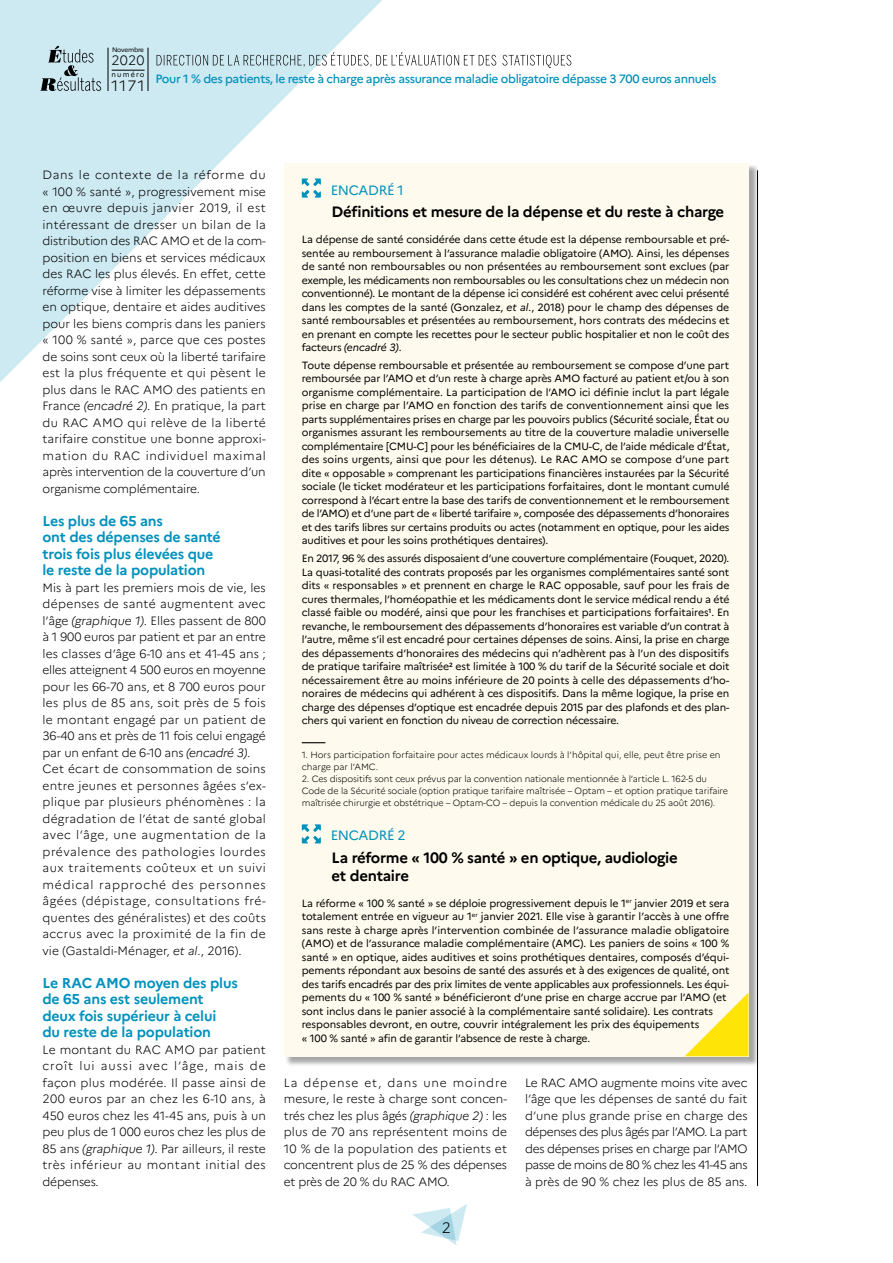
<style>
.page{position:relative;width:893px;height:1263px;background:#fff}
.page>*{position:absolute;margin:0;border:0;box-sizing:border-box;transform-origin:0 0}
.t1{font:700 15px/18px "Marianne";letter-spacing:-.02em;color:#000}
.t2{font:300 15px "Marianne";color:#000}
.t3{font:700 14.25px/16.5px "Marianne";letter-spacing:-.015em;color:#0091bc}
.t4{font:13.5px "Marianne";letter-spacing:-.025em;color:#0091bc}
.t5{font:300 13.5px "Marianne";color:#000}
.t6{font:300 12px/16.5px "Marianne";letter-spacing:.01em;color:#000;text-align:justify}
.t7{font:500 12px "Marianne";letter-spacing:-.03em;color:#0091bc}
.t8{font:10.5px/13.5px "Marianne";letter-spacing:-.015em;color:#000;text-align:justify}
.t9{font:300 9px/12px "Marianne";letter-spacing:-.01em;color:#000}
.t10{font:7.2px "Marianne";letter-spacing:.16em;color:#000}
.t11{font:6.45px "Marianne";letter-spacing:-.035em;color:#000}
.s1{font-style:italic}
</style>
<div class="page">
<svg style="left:0;top:0;width:382px;height:382px;fill:#cde9f1"></svg>
<hr style="left:108px;top:48px;width:1px;height:43px;background:#000">
<hr style="left:148px;top:48px;width:1px;height:43px;background:#000">
<svg style="left:157px;top:52px;width:414px;height:16px"></svg>
<svg style="left:40px;top:46px;width:61px;height:45px;background:#a6bcc3"></svg>
<svg style="left:412px;top:1204px;width:55px;height:41px"></svg>
<hr style="left:757px;top:170px;width:1px;height:1016px;background:#000">
<hr style="left:112px;top:70px;width:33px;height:1px;background:#000">
<div style="left:285px;top:165px;width:473px;height:901px;background:#000;opacity:.35"></div>
<div style="left:284px;top:163px;width:464px;height:893px;background:#fefbee"></div>
<svg style="left:302px;top:742px;width:23px;height:1px"></svg>
<svg style="left:302px;top:179px;width:19px;height:19px"></svg>
<svg style="left:302px;top:824px;width:19px;height:19px"></svg>
<svg style="left:685px;top:993px;width:63px;height:63px"></svg>
<p class="t11" style="left:112px;top:46px;width:33px">Novembre</p>
<p class="t5" style="left:112px;top:52px;width:34px">2020</p>
<p class="t10" style="left:112px;top:70px;width:34px">numéro</p>
<h1 class="t2" style="left:112px;top:76px;width:34px">1171</h1>
<p class="t7" style="left:156px;top:71px;width:562px">Pour 1 % des patients, le reste à charge après assurance maladie obligatoire dépasse 3 700 euros annuels</p>
<p class="t6" style="left:43px;top:167px;width:225px">Dans le contexte de la réforme du « 100 % santé », progressivement mise en œuvre depuis janvier 2019, il est intéressant de dresser un bilan de la distribution des RAC AMO et de la com&shy;position en biens et services médicaux des RAC les plus élevés. En effet, cette réforme vise à limiter les dépassements en optique, dentaire et aides auditives pour les biens compris dans les paniers « 100 % santé », parce que ces postes de soins sont ceux où la liberté tarifaire est la plus fréquente et qui pèsent le plus dans le RAC AMO des patients en France <span class="s1">(encadré 2)</span>. En pratique, la part du RAC AMO qui relève de la liberté tarifaire constitue une bonne approxi&shy;mation du RAC individuel maximal après intervention de la couverture d’un organisme complémentaire.</p>
<h2 class="t3" style="left:43px;top:512px;width:180px">Les plus de 65 ans<br>ont des dépenses de santé trois fois plus élevées que le reste de la population</h2>
<p class="t6" style="left:43px;top:579px;width:225px;text-align:left">Mis à part les premiers mois de vie, les dépenses de santé augmentent avec l’âge <span class="s1">(graphique 1)</span>. Elles passent de 800 à 1 900 euros par patient et par an entre les classes d’âge 6-10 ans et 41-45 ans ; elles atteignent 4 500 euros en moyenne pour les 66-70 ans, et 8 700 euros pour les plus de 85 ans, soit près de 5 fois le montant engagé par un patient de 36-40 ans et près de 11 fois celui engagé par un enfant de 6-10 ans <span class="s1">(encadré 3)</span>.<br>Cet écart de consommation de soins entre jeunes et personnes âgées s’ex&shy;plique par plusieurs phénomènes : la dégradation de l’état de santé global avec l’âge, une augmentation de la prévalence des pathologies lourdes aux traitements coûteux et un suivi médical rapproché des personnes âgées (dépistage, consultations fré&shy;quentes des généralistes) et des coûts accrus avec la proximité de la fin de vie (Gastaldi-Ménager, <span class="s1">et al.</span>, 2016).</p>
<h2 class="t3" style="left:43px;top:974px;width:197px">Le RAC AMO moyen des plus de 65 ans est seulement deux fois supérieur à celui<br>du reste de la population</h2>
<p class="t6" style="left:43px;top:1041px;width:225px">Le montant du RAC AMO par patient croît lui aussi avec l’âge, mais de façon plus modérée. Il passe ainsi de 200 euros par an chez les 6-10 ans, à 450 euros chez les 41-45 ans, puis à un peu plus de 1 000 euros chez les plus de 85 ans <span class="s1">(graphique 1)</span>. Par ailleurs, il reste très inférieur au montant initial des dépenses.</p>
<p class="t4" style="left:331px;top:182px;width:75px">ENCADRÉ 1</p>
<h1 class="t1" style="left:332px;top:202px;width:394px">Définitions et mesure de la dépense et du reste à charge</h1>
<p class="t8" style="left:302px;top:233px;width:429px">La dépense de santé considérée dans cette étude est la dépense remboursable et pré&shy;sentée au remboursement à l’assurance maladie obligatoire (AMO). Ainsi, les dépenses de santé non remboursables ou non présentées au remboursement sont exclues (par exemple, les médicaments non remboursables ou les consultations chez un médecin non conventionné). Le montant de la dépense ici considéré est cohérent avec celui présenté dans les comptes de la santé (Gonzalez, <span class="s1">et al.</span>, 2018) pour le champ des dépenses de santé remboursables et présentées au remboursement, hors contrats des médecins et en prenant en compte les recettes pour le secteur public hospitalier et non le coût des facteurs <span class="s1">(encadré 3)</span>.</p>
<p class="t8" style="left:302px;top:358px;width:429px">Toute dépense remboursable et présentée au remboursement se compose d’une part remboursée par l’AMO et d’un reste à charge après AMO facturé au patient et/ou à son organisme complémentaire. La participation de l’AMO ici définie inclut la part légale prise en charge par l’AMO en fonction des tarifs de conventionnement ainsi que les parts supplémentaires prises en charge par les pouvoirs publics (Sécurité sociale, État ou organismes assurant les remboursements au titre de la couverture maladie universelle complémentaire [CMU-C] pour les bénéficiaires de la CMU-C, de l’aide médicale d’État, des soins urgents, ainsi que pour les détenus). Le RAC AMO se compose d’une part dite « opposable » comprenant les participations financières instaurées par la Sécurité sociale (le ticket modérateur et les participations forfaitaires, dont le montant cumulé correspond à l’écart entre la base des tarifs de conventionnement et le remboursement de l’AMO) et d’une part de « liberté tarifaire », composée des dépassements d’honoraires et des tarifs libres sur certains produits ou actes (notamment en optique, pour les aides auditives et pour les soins prothétiques dentaires).</p>
<p class="t8" style="left:302px;top:552px;width:429px">En 2017, 96 % des assurés disposaient d’une couverture complémentaire (Fouquet, 2020).<br>La quasi-totalité des contrats proposés par les organismes complémentaires santé sont dits « responsables » et prennent en charge le RAC opposable, sauf pour les frais de cures thermales, l’homéopathie et les médicaments dont le service médical rendu a été classé faible ou modéré, ainsi que pour les franchises et participations forfaitaires<sup>1</sup>. En revanche, le remboursement des dépassements d’honoraires est variable d’un contrat à l’autre, même s’il est encadré pour certaines dépenses de soins. Ainsi, la prise en charge des dépassements d’honoraires des médecins qui n’adhèrent pas à l’un des dispositifs de pratique tarifaire maîtrisée<sup>2</sup> est limitée à 100 % du tarif de la Sécurité sociale et doit nécessairement être au moins inférieure de 20 points à celle des dépassements d’ho&shy;noraires de médecins qui adhérent à ces dispositifs. Dans la même logique, la prise en charge des dépenses d’optique est encadrée depuis 2015 par des plafonds et des plan&shy;chers qui varient en fonction du niveau de correction nécessaire.</p>
<p class="t9" style="left:302px;top:749px;width:420px">1. Hors participation forfaitaire pour actes médicaux lourds à l’hôpital qui, elle, peut être prise en charge par l’AMC.</p>
<p class="t9" style="left:302px;top:773px;width:428px">2. Ces dispositifs sont ceux prévus par la convention nationale mentionnée à l’article L. 162-5 du<br>Code de la Sécurité sociale (option pratique tarifaire maîtrisée – Optam – et option pratique tarifaire maîtrisée chirurgie et obstétrique – Optam-CO – depuis la convention médicale du 25 août 2016).</p>
<p class="t4" style="left:331px;top:827px;width:76px">ENCADRÉ 2</p>
<h1 class="t1" style="left:332px;top:848px;width:348px">La réforme « 100 % santé » en optique, audiologie et dentaire</h1>
<p class="t8" style="left:302px;top:896px;width:429px;text-align:left">La réforme « 100 % santé » se déploie progressivement depuis le 1<sup>er</sup> janvier 2019 et sera totalement entrée en vigueur au 1<sup>er</sup> janvier 2021. Elle vise à garantir l’accès à une offre sans reste à charge après l’intervention combinée de l’assurance maladie obligatoire (AMO) et de l’assurance maladie complémentaire (AMC). Les paniers de soins « 100 % santé » en optique, aides auditives et soins prothétiques dentaires, composés d’équi&shy;pements répondant aux besoins de santé des assurés et à des exigences de qualité, ont des tarifs encadrés par des prix limites de vente applicables aux professionnels. Les équi&shy;pements du « 100 % santé » bénéficieront d’une prise en charge accrue par l’AMO (et sont inclus dans le panier associé à la complémentaire santé solidaire). Les contrats responsables devront, en outre, couvrir intégralement les prix des équipements<br>« 100 % santé » afin de garantir l’absence de reste à charge.</p>
<p class="t6" style="left:284px;top:1074px;width:225px">La dépense et, dans une moindre mesure, le reste à charge sont concen&shy;trés chez les plus âgés <span class="s1">(graphique 2)</span> : les plus de 70 ans représentent moins de 10 % de la population des patients et concentrent plus de 25 % des dépenses et près de 20 % du RAC AMO.</p>
<p class="t6" style="left:525px;top:1074px;width:224px">Le RAC AMO augmente moins vite avec l’âge que les dépenses de santé du fait d’une plus grande prise en charge des dépenses des plus âgés par l’AMO. La part des dépenses prises en charge par l’AMO passe de moins de 80 % chez les 41-45 ans à près de 90 % chez les plus de 85 ans.</p>
<h1 class="t2" style="left:442px;top:1218px;width:10px">2</h1>
</div>
